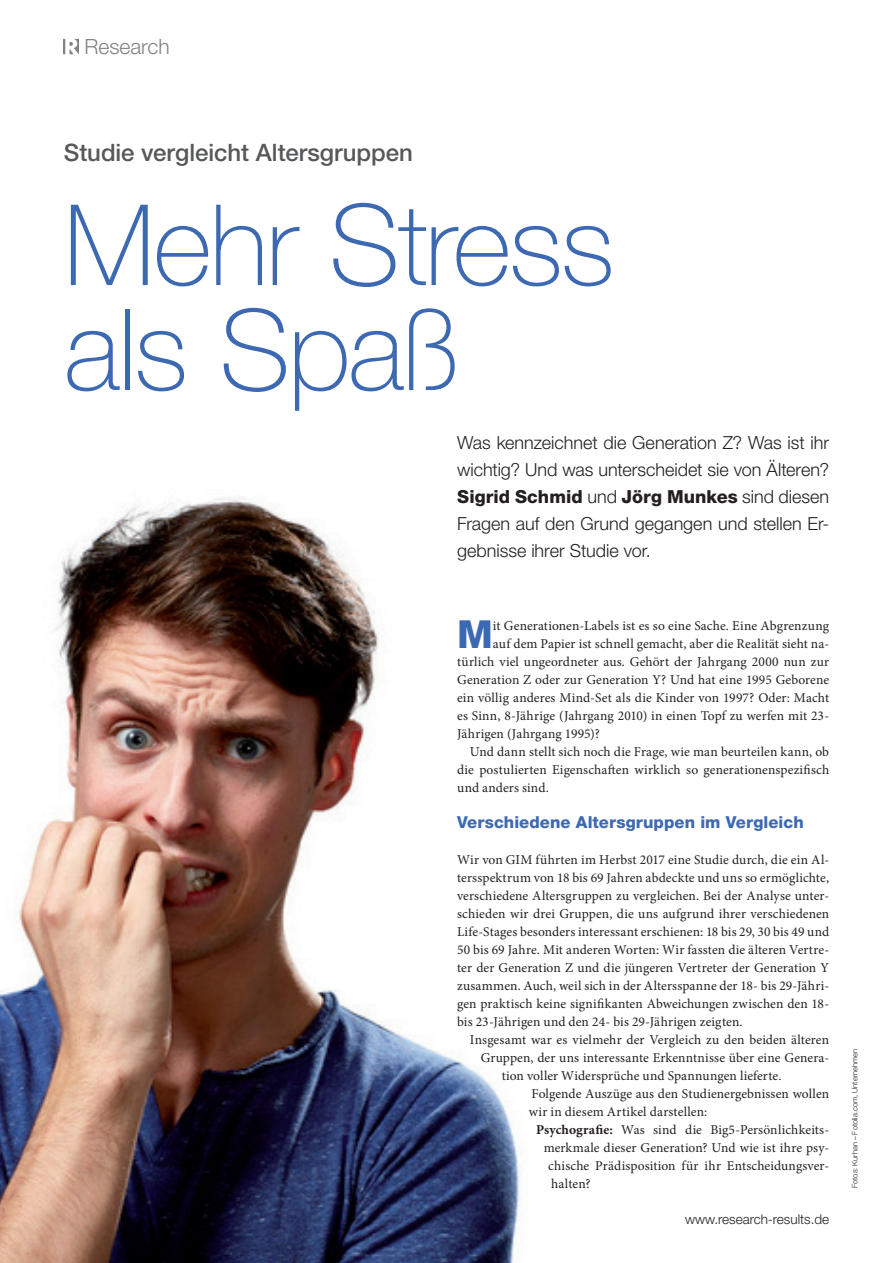
<style>
.page{position:relative;width:893px;height:1263px;background:#fff}
.page>*{position:absolute;margin:0;border:0;box-sizing:border-box;transform-origin:0 0}
.t1{font:100 112.5px/105px "Helvetica Neue LT Pro";letter-spacing:-.02em;color:#3d69b2}
.t2{font:800 38.7px "Helvetica Neue LT Pro";color:#3d69b2}
.t3{font:500 24px "Helvetica Neue LT Pro";color:#57585a}
.t4{font:300 21px "Helvetica Neue LT Pro";color:#808285}
.t5{font:300 18px/27px "Helvetica Neue LT Pro";color:#231f20;text-align:justify}
.t6{font:800 16.5px "Helvetica Neue LT Pro";letter-spacing:.005em;color:#3d69b2}
.t7{font:13.5px/18px "Minion Pro";letter-spacing:.005em;color:#231f20;text-align:justify}
.t8{font:300 13.5px "Helvetica Neue LT Pro";color:#231f20}
.t9{font:300 7.5px "Helvetica Neue LT Pro";color:#231f20}
.s1{font-weight:800}
.s2{font-weight:700}
</style>
<div class="page">
<img style="left:64px;top:39px;width:15px;height:15px">
<img style="left:0;top:497px;width:522px;height:766px">
<h3 class="t4" style="left:84px;top:34px;width:87px">Research</h3>
<h3 class="t3" style="left:64px;top:138px;width:351px">Studie vergleicht Altersgruppen</h3>
<h1 class="t1" style="left:64px;top:191px;width:552px">Mehr Stress als Spaß</h1>
<h3 class="t5" style="left:457px;top:429px;width:374px">Was kennzeichnet die Generation Z? Was ist ihr wichtig? Und was unterscheidet sie von Älteren?<br><span class="s1">Sigrid Schmid</span> und <span class="s1">Jörg Munkes</span> sind diesen Fragen auf den Grund gegangen und stellen Er&shy;gebnisse ihrer Studie vor.</h3>
<h2 class="t2" style="left:457px;top:611px;width:37px">M</h2>
<p class="t7" style="left:493px;top:617px;width:338px">it Generationen-Labels ist es so eine Sache. Eine Abgrenzung</p>
<p class="t7" style="left:493px;top:635px;width:338px">auf dem Papier ist schnell gemacht, aber die Realität sieht na-</p>
<p class="t7" style="left:457px;top:653px;width:374px">türlich viel ungeordneter aus. Gehört der Jahrgang 2000 nun zur</p>
<p class="t7" style="left:457px;top:671px;width:374px">Generation Z oder zur Generation Y? Und hat eine 1995 Geborene</p>
<p class="t7" style="left:457px;top:689px;width:373px">ein völlig anderes Mind-Set als die Kinder von 1997? Oder: Macht</p>
<p class="t7" style="left:457px;top:707px;width:373px">es Sinn, 8-Jährige (Jahrgang 2010) in einen Topf zu werfen mit 23-</p>
<p class="t7" style="left:457px;top:725px;width:144px">Jährigen (Jahrgang 1995)?</p>
<p class="t7" style="left:470px;top:743px;width:361px">Und dann stellt sich noch die Frage, wie man beurteilen kann, ob</p>
<p class="t7" style="left:457px;top:761px;width:374px">die postulierten Eigenschaften wirklich so generationenspezifisch</p>
<p class="t7" style="left:457px;top:779px;width:93px">und anders sind.</p>
<p class="t6" style="left:457px;top:812px;width:348px">Verschiedene Altersgruppen im Vergleich</p>
<p class="t7" style="left:457px;top:851px;width:374px">Wir von GIM führten im Herbst 2017 eine Studie durch, die ein Al&shy;tersspektrum von 18 bis 69 Jahren abdeckte und uns so ermöglichte, verschiedene Altersgruppen zu vergleichen. Bei der Analyse unter&shy;schieden wir drei Gruppen, die uns aufgrund ihrer verschiedenen Life-Stages besonders interessant erschienen: 18 bis 29, 30 bis 49 und 50 bis 69 Jahre. Mit anderen Worten: Wir fassten die älteren Vertre&shy;ter der Generation Z und die jüngeren Vertreter der Generation Y zusammen. Auch, weil sich in der Altersspanne der 18- bis 29-Jähri&shy;gen praktisch keine signifikanten Abweichungen zwischen den 18- bis 23-Jährigen und den 24- bis 29-Jährigen zeigten.</p>
<p class="t7" style="left:470px;top:1031px;width:361px">Insgesamt war es vielmehr der Vergleich zu den beiden älteren</p>
<p class="t7" style="left:481px;top:1049px;width:350px">Gruppen, der uns interessante Erkenntnisse über eine Genera-</p>
<p class="t7" style="left:502px;top:1067px;width:281px">tion voller Widersprüche und Spannungen lieferte.</p>
<p class="t7" style="left:532px;top:1085px;width:299px">Folgende Auszüge aus den Studienergebnissen wollen</p>
<p class="t7" style="left:529px;top:1103px;width:180px">wir in diesem Artikel darstellen:</p>
<p class="t7" style="left:536px;top:1121px;width:294px"><span class="s2">Psychografie:</span> Was sind die Big5-Persönlichkeits-</p>
<p class="t7" style="left:544px;top:1139px;width:287px">merkmale dieser Generation? Und wie ist ihre psy-</p>
<p class="t7" style="left:548px;top:1157px;width:282px">chische Prädisposition für ihr Entscheidungsver-</p>
<p class="t7" style="left:551px;top:1175px;width:41px">halten?</p>
<p class="t8" style="left:685px;top:1211px;width:146px">www.research-results.de</p>
<p class="t9" style="left:850px;top:1188px;width:141px;rotate:-90deg">Fotos: Kurhan – Fotolia.com, Unternehmen</p>
</div>
